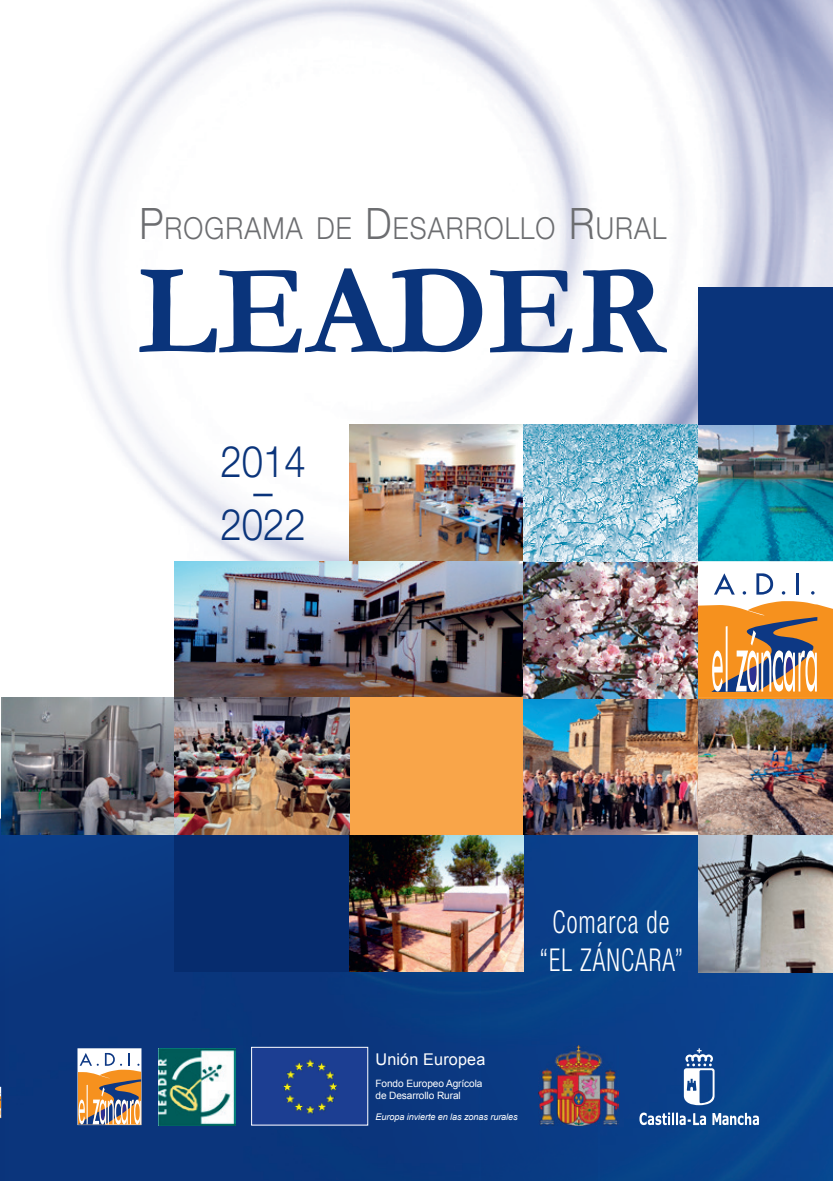
<style>
.page{position:relative;width:833px;height:1181px;background:#fff}
.page>*{position:absolute;margin:0;border:0;box-sizing:border-box;transform-origin:0 0}
.t1{font:700 130.03px "Garamond";color:#0a347b}
.t2{font:300 43.57px/33.2px "Helvetica Neue LT Pro";color:#0a347b;text-align:center;scale:.88 1}
.t3{font:300 condensed 31.5px/37.8px "Helvetica Neue LT Pro";letter-spacing:.04em;color:#fff;text-align:center;scale:.8 1}
.t4{font:300 30.28px "Helvetica Neue LT Pro";letter-spacing:.045em;color:#6c6d70;scale:.88 1}
.t5{font:16.1px "Arial";letter-spacing:.01em;color:#fff}
.t6{font:10.15px/12.1px "Arial";letter-spacing:-.01em;color:#fff}
.t7{font:italic 9.1px "Arial";letter-spacing:-.01em;color:#fff}
.s1{font-size:43.4px}
</style>
<div class="page">
<img style="left:0;top:0;width:833px;height:819px">
<img style="left:0;top:1061px;width:1px;height:120px">
<img style="left:0;top:820px;width:1px;height:241px">
<img style="left:1px;top:819px;width:480px;height:362px">
<div style="left:481px;top:835px;width:352px;height:225px;background:#09418b"></div>
<div style="left:481px;top:1060px;width:59px;height:121px;background:#0a3a83"></div>
<div style="left:600px;top:1060px;width:233px;height:121px;background:#09448d"></div>
<div style="left:540px;top:1125px;width:60px;height:56px;background:#093c85"></div>
<img style="left:698px;top:835px;width:135px;height:137px">
<img style="left:349px;top:835px;width:174px;height:137px">
<img style="left:349px;top:424px;width:484px;height:137px">
<img style="left:175px;top:561px;width:522px;height:137px">
<div style="left:175px;top:834px;width:174px;height:138px;background:#062c6e"></div>
<img style="left:2px;top:698px;width:347px;height:137px">
<div style="left:349px;top:698px;width:175px;height:137px;background:#f9a549"></div>
<img style="left:523px;top:698px;width:310px;height:137px">
<div style="left:698px;top:288px;width:135px;height:137px;background:#0a347b"></div>
<svg style="left:697px;top:561px;width:136px;height:137px"></svg>
<svg style="left:523px;top:424px;width:175px;height:137px;background:#8fc2d7"></svg>
<svg style="left:0;top:1086px;width:1px;height:32px"></svg>
<svg style="left:77px;top:1048px;width:64px;height:77px"></svg>
<svg style="left:78px;top:1053px;width:63px;height:71px"></svg>
<svg style="left:639px;top:1048px;width:120px;height:77px;background:#2d5d9c"></svg>
<img style="left:253px;top:1049px;width:113px;height:74px">
<div style="left:251px;top:1047px;width:117px;height:78px;border:1px solid #fff"></div>
<img style="left:159px;top:1048px;width:77px;height:77px">
<img style="left:539px;top:1045px;width:79px;height:80px">
<h3 class="t4" style="left:139px;top:209px;width:600px"><span class="s1">P</span>ROGRAMA DE <span class="s1">D</span>ESARROLLO <span class="s1">R</span>URAL</h3>
<h1 class="t1" style="left:137px;top:234px;width:530px">LEADER</h1>
<h2 class="t2" style="left:220px;top:444px;width:99px">2014</h2>
<h2 class="t2" style="left:220px;top:474px;width:99px">–<br>2022</h2>
<h3 class="t3" style="left:539px;top:903px;width:182px">Comarca de “EL ZÁNCARA”</h3>
<h3 class="t5" style="left:375px;top:1048px;width:111px">Unión Europea</h3>
<p class="t6" style="left:375px;top:1077px;width:108px">Fondo Europeo Agrícola de Desarrollo Rural</p>
<p class="t7" style="left:375px;top:1110px;width:144px">Europa invierte en las zonas rurales</p>
</div>
